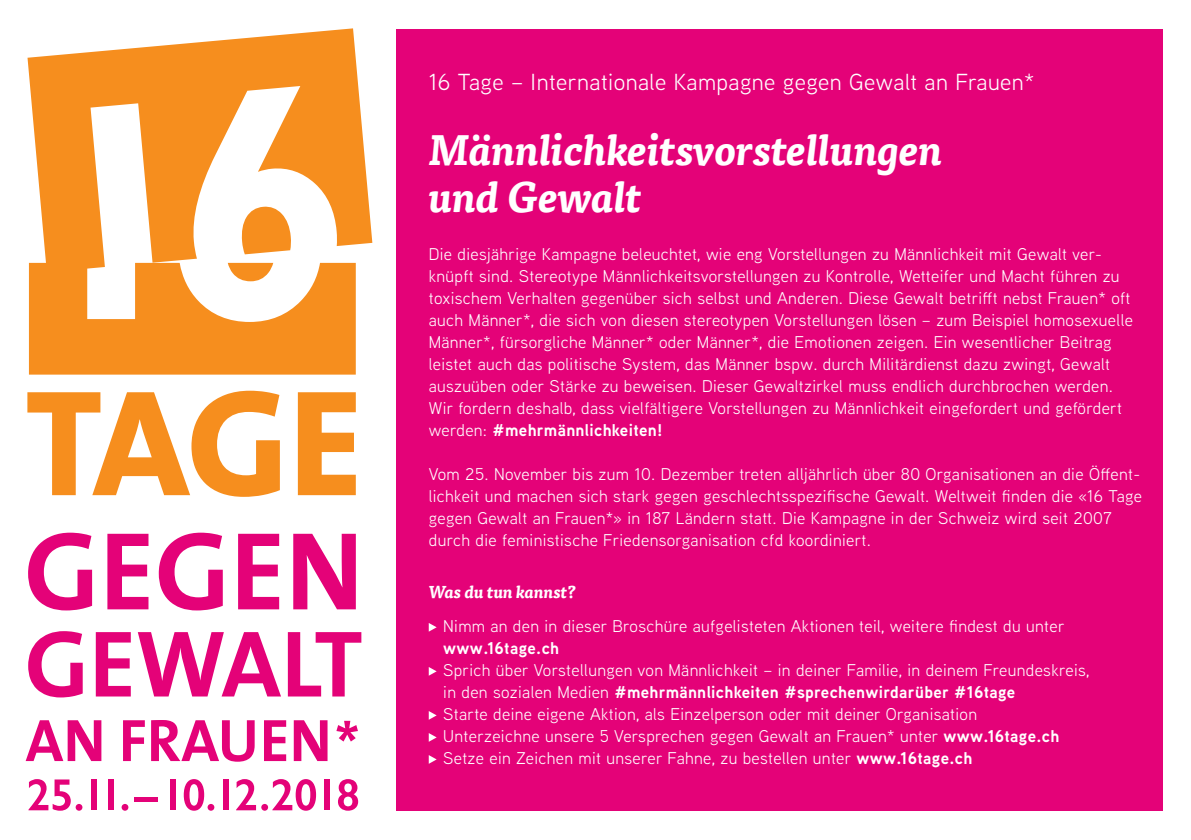
<style>
.page{position:relative;width:1191px;height:840px;background:#fff}
.page>*{position:absolute;margin:0;border:0;box-sizing:border-box;transform-origin:0 0}
.t1{font:italic 700 42px/46.4px "Tisa Pro";color:#fff}
.Lauftext_9_Pt{font:23.2px "Aaux Next";letter-spacing:.02em;color:#fff}
.Lauftext_9_Pt-2{font:17px/22px "Aaux Next";letter-spacing:.02em;color:#fff}
.Subtitel_weiss{font:italic 700 17px "Tisa Pro";color:#fff}
.s1{font-weight:700}
</style>
<div class="page">
<div style="left:396px;top:29px;width:766px;height:781px;background:#e40278"></div>
<svg style="left:429px;top:623px;width:8px;height:8px"></svg>
<svg style="left:429px;top:667px;width:8px;height:8px"></svg>
<svg style="left:429px;top:711px;width:8px;height:8px"></svg>
<svg style="left:429px;top:733px;width:8px;height:8px"></svg>
<svg style="left:429px;top:755px;width:8px;height:8px"></svg>
<svg style="left:28px;top:28px;width:344px;height:244px;fill:#f68e1e"></svg>
<svg style="left:29px;top:263px;width:327px;height:111px"></svg>
<svg style="left:28px;top:532px;width:64px;height:78px"></svg>
<svg style="left:107px;top:533px;width:41px;height:76px"></svg>
<svg style="left:159px;top:532px;width:64px;height:78px"></svg>
<svg style="left:238px;top:533px;width:41px;height:76px"></svg>
<svg style="left:293px;top:533px;width:63px;height:76px"></svg>
<svg style="left:28px;top:631px;width:55px;height:66px"></svg>
<svg style="left:96px;top:632px;width:35px;height:64px"></svg>
<svg style="left:138px;top:632px;width:143px;height:64px"></svg>
<svg style="left:288px;top:632px;width:73px;height:64px"></svg>
<svg style="left:27px;top:390px;width:253px;height:106px"></svg>
<svg style="left:298px;top:392px;width:58px;height:103px"></svg>
<svg style="left:28px;top:779px;width:54px;height:31px"></svg>
<div style="left:91px;top:779px;width:6px;height:30px;background:#e40278"></div>
<div style="left:108px;top:779px;width:6px;height:30px;background:#e40278"></div>
<svg style="left:122px;top:804px;width:6px;height:6px"></svg>
<div style="left:135px;top:796px;width:23px;height:5px;background:#e40278"></div>
<div style="left:170px;top:779px;width:6px;height:30px;background:#e40278"></div>
<svg style="left:184px;top:779px;width:30px;height:31px"></svg>
<div style="left:223px;top:779px;width:6px;height:30px;background:#e40278"></div>
<svg style="left:236px;top:779px;width:80px;height:31px"></svg>
<div style="left:324px;top:779px;width:6px;height:30px;background:#e40278"></div>
<svg style="left:338px;top:779px;width:20px;height:31px"></svg>
<svg style="left:26px;top:720px;width:75px;height:40px"></svg>
<svg style="left:123px;top:720px;width:22px;height:40px"></svg>
<svg style="left:151px;top:720px;width:104px;height:41px"></svg>
<svg style="left:264px;top:720px;width:22px;height:40px"></svg>
<svg style="left:294px;top:720px;width:33px;height:40px"></svg>
<svg style="left:336px;top:720px;width:22px;height:21px"></svg>
<p class="Lauftext_9_Pt" style="left:429px;top:66px;width:607px">16 Tage – Internationale Kampagne gegen Gewalt an Frauen*</p>
<h1 class="t1" style="left:429px;top:125px;width:515px">Männlichkeitsvorstellungen und Gewalt</h1>
<p class="Lauftext_9_Pt-2" style="left:429px;top:242px;width:705px">Die diesjährige Kampagne beleuchtet, wie eng Vorstellungen zu Männlichkeit mit Gewalt ver&shy;knüpft sind. Stereotype Männlichkeitsvorstellungen zu Kontrolle, Wetteifer und Macht führen zu toxischem Verhalten gegenüber sich selbst und Anderen. Diese Gewalt betrifft nebst Frauen* oft auch Männer*, die sich von diesen stereotypen Vorstellungen lösen – zum Beispiel homosexuelle Männer*, fürsorgliche Männer* oder Männer*, die Emotionen zeigen. Ein wesentlicher Beitrag leistet auch das politische System, das Männer bspw. durch Militärdienst dazu zwingt, Gewalt auszuüben oder Stärke zu beweisen. Dieser Gewaltzirkel muss endlich durchbrochen werden.<br>Wir fordern deshalb, dass vielfältigere Vorstellungen zu Männlichkeit eingefordert und gefördert werden: <span class="s1">#mehrmännlichkeiten!</span></p>
<p class="Lauftext_9_Pt-2" style="left:429px;top:462px;width:715px">Vom 25. November bis zum 10. Dezember treten alljährlich über 80 Organisationen an die Öffent&shy;lichkeit und machen sich stark gegen geschlechtsspezifische Gewalt. Weltweit finden die «16 Tage gegen Gewalt an Frauen*» in 187 Ländern statt. Die Kampagne in der Schweiz wird seit 2007 durch die feministische Friedensorganisation cfd koordiniert.</p>
<p class="Subtitel_weiss" style="left:429px;top:578px;width:149px">Was du tun kannst?</p>
<p class="Lauftext_9_Pt-2" style="left:443px;top:613px;width:623px">Nimm an den in dieser Broschüre aufgelisteten Aktionen teil, weitere findest du unter <span class="s1">www.16tage.ch</span></p>
<p class="Lauftext_9_Pt-2" style="left:443px;top:657px;width:647px">Sprich über Vorstellungen von Männlichkeit – in deiner Familie, in deinem Freundeskreis, in den sozialen Medien <span class="s1">#mehrmännlichkeiten #sprechenwirdarüber #16tage</span></p>
<p class="Lauftext_9_Pt-2" style="left:443px;top:701px;width:535px">Starte deine eigene Aktion, als Einzelperson oder mit deiner Organisation</p>
<p class="Lauftext_9_Pt-2" style="left:443px;top:723px;width:617px">Unterzeichne unsere 5 Versprechen gegen Gewalt an Frauen* unter <span class="s1">www.16tage.ch</span></p>
<p class="Lauftext_9_Pt-2" style="left:443px;top:745px;width:530px">Setze ein Zeichen mit unserer Fahne, zu bestellen unter <span class="s1">www.16tage.ch</span></p>
</div>
